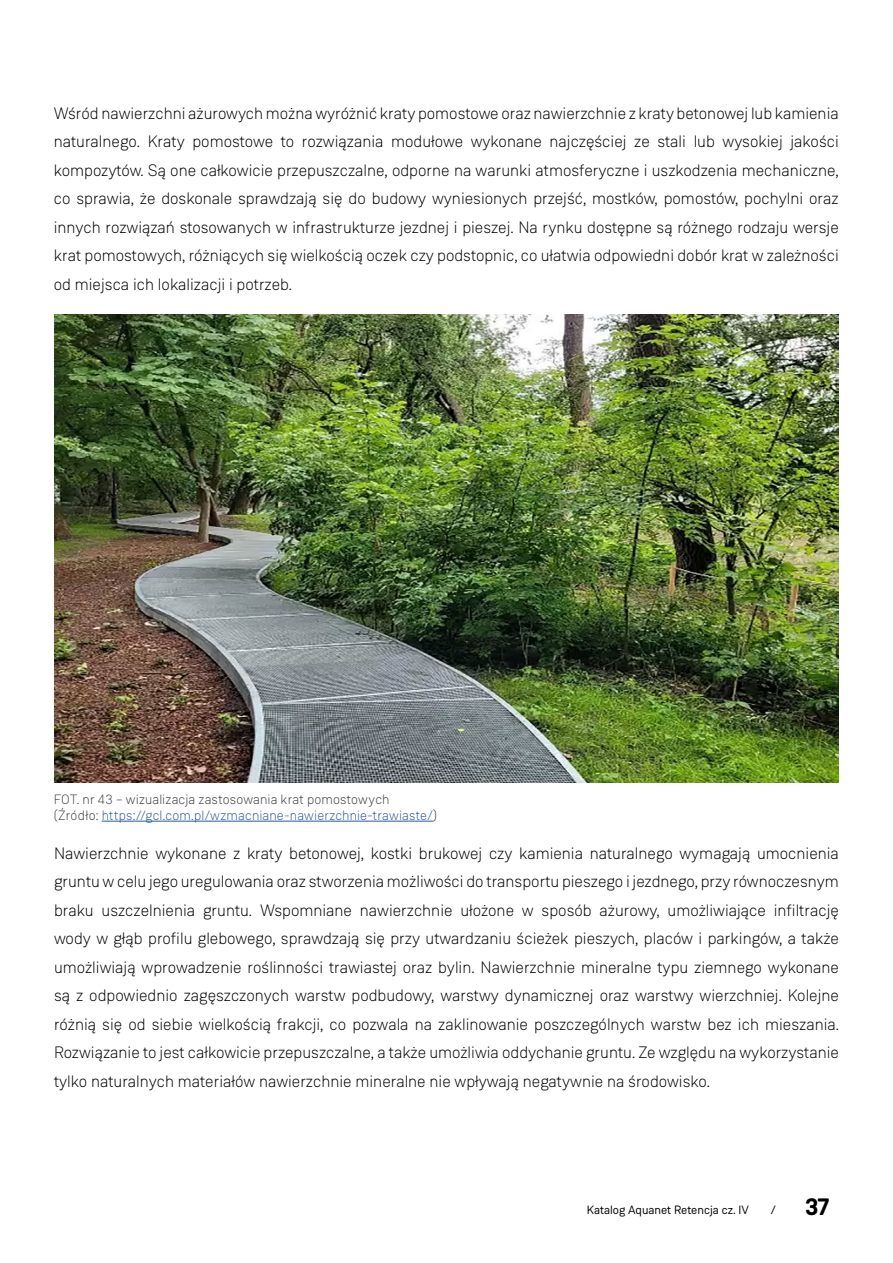
<style>
.page{position:relative;width:893px;height:1263px;background:#fff}
.page>*{position:absolute;margin:0;border:0;box-sizing:border-box;transform-origin:0 0}
.t1{font:700 24px "Weissenhof Grotesk";color:#000}
.t2{font:300 16.5px/28.5px "Weissenhof Grotesk";color:#000;text-align:justify}
.t3{font:300 13.5px/16.2px "Weissenhof Grotesk";letter-spacing:.01em;color:#3c3c3b}
.t4{font:12px "Weissenhof Grotesk";color:#000}
.s1{color:#275b9b}
.s2{font-weight:400;font-size:12px}
</style>
<div class="page">
<hr style="left:102px;top:821px;width:331px;height:1px;background:#275b9b">
<img style="left:54px;top:315px;width:784px;height:467px">
<p class="t2" style="left:54px;top:99px;width:786px">Wśród nawierzchni ażurowych można wyróżnić kraty pomostowe oraz nawierzchnie z kraty betonowej lub kamienia naturalnego. Kraty pomostowe to rozwiązania modułowe wykonane najczęściej ze stali lub wysokiej jakości kompozytów. Są one całkowicie przepuszczalne, odporne na warunki atmosferyczne i uszkodzenia mechaniczne, co sprawia, że doskonale sprawdzają się do budowy wyniesionych przejść, mostków, pomostów, pochylni oraz innych rozwiązań stosowanych w infrastrukturze jezdnej i pieszej. Na rynku dostępne są różnego rodzaju wersje krat pomostowych, różniących się wielkością oczek czy podstopnic, co ułatwia odpowiedni dobór krat w zależności od miejsca ich lokalizacji i potrzeb.</p>
<p class="t3" style="left:54px;top:791px;width:385px">FOT. nr 43 – wizualizacja zastosowania krat pomostowych (Źródło: <span class="s1">https://gcl.com.pl/wzmacniane-nawierzchnie-trawiaste/</span>)</p>
<p class="t2" style="left:54px;top:838px;width:787px">Nawierzchnie wykonane z kraty betonowej, kostki brukowej czy kamienia naturalnego wymagają umocnienia gruntu w celu jego uregulowania oraz stworzenia możliwości do transportu pieszego i jezdnego, przy równoczesnym braku uszczelnienia gruntu. Wspomniane nawierzchnie ułożone w sposób ażurowy, umożliwiające infiltrację wody w głąb profilu glebowego, sprawdzają się przy utwardzaniu ścieżek pieszych, placów i parkingów, a także umożliwiają wprowadzenie roślinności trawiastej oraz bylin. Nawierzchnie mineralne typu ziemnego wykonane są z odpowiednio zagęszczonych warstw podbudowy, warstwy dynamicznej oraz warstwy wierzchniej. Kolejne różnią się od siebie wielkością frakcji, co pozwala na zaklinowanie poszczególnych warstw bez ich mieszania.<br>Rozwiązanie to jest całkowicie przepuszczalne, a także umożliwia oddychanie gruntu. Ze względu na wykorzystanie tylko naturalnych materiałów nawierzchnie mineralne nie wpływają negatywnie na środowisko.</p>
<p class="t4" style="left:587px;top:1202px;width:163px">Katalog Aquanet Retencja cz. IV</p>
<h1 class="t1" style="left:771px;top:1191px;width:60px"><span class="s2">/</span> 37</h1>
</div>
